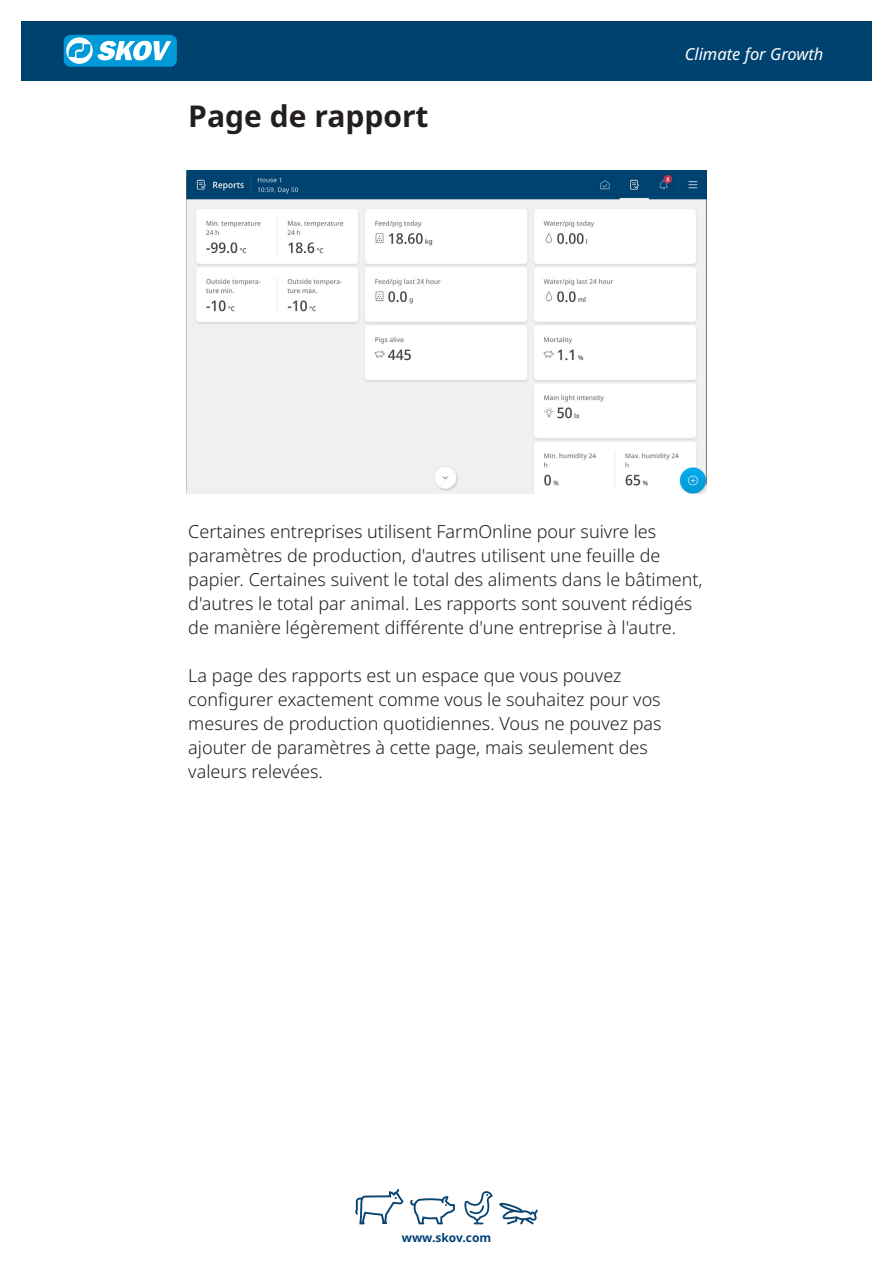
<style>
.page{position:relative;width:893px;height:1263px;background:#fff}
.page>*{position:absolute;margin:0;border:0;box-sizing:border-box;transform-origin:0 0}
.H2_Bold{font:700 30px "Noto Sans";color:#231f20}
.Brød{font:300 18px/24px "Noto Sans";color:#231f20}
.t1{font:italic 16.5px "Noto Sans";color:#fff}
.t2{font:700 12px "Noto Sans";color:#004279}
</style>
<div class="page">
<div style="left:21px;top:21px;width:851px;height:59px;background:#00426f"></div>
<div style="left:64px;top:35px;width:113px;height:32px;background:#009ad9;border-radius:7px"></div>
<svg style="left:66px;top:37px;width:27px;height:27px"></svg>
<svg style="left:98px;top:40px;width:73px;height:21px"></svg>
<svg style="left:69px;top:43px;width:21px;height:15px"></svg>
<svg style="left:355px;top:1189px;width:48px;height:35px"></svg>
<svg style="left:410px;top:1196px;width:45px;height:28px"></svg>
<svg style="left:464px;top:1191px;width:29px;height:33px"></svg>
<svg style="left:499px;top:1202px;width:39px;height:22px"></svg>
<img style="left:187px;top:171px;width:519px;height:322px">
<p class="H2_Bold" style="left:188px;top:95px;width:242px">Page de rapport</p>
<p class="t1" style="left:685px;top:42px;width:140px">Climate for Growth</p>
<p class="Brød" style="left:188px;top:520px;width:516px">Certaines entreprises utilisent FarmOnline pour suivre les paramètres de production, d'autres utilisent une feuille de papier. Certaines suivent le total des aliments dans le bâtiment, d'autres le total par animal. Les rapports sont souvent rédigés de manière légèrement différente d'une entreprise à l'autre.</p>
<p class="Brød" style="left:188px;top:664px;width:475px">La page des rapports est un espace que vous pouvez configurer exactement comme vous le souhaitez pour vos mesures de production quotidiennes. Vous ne pouvez pas ajouter de paramètres à cette page, mais seulement des valeurs relevées.</p>
<p class="t2" style="left:402px;top:1229px;width:91px">www.skov.com</p>
</div>
